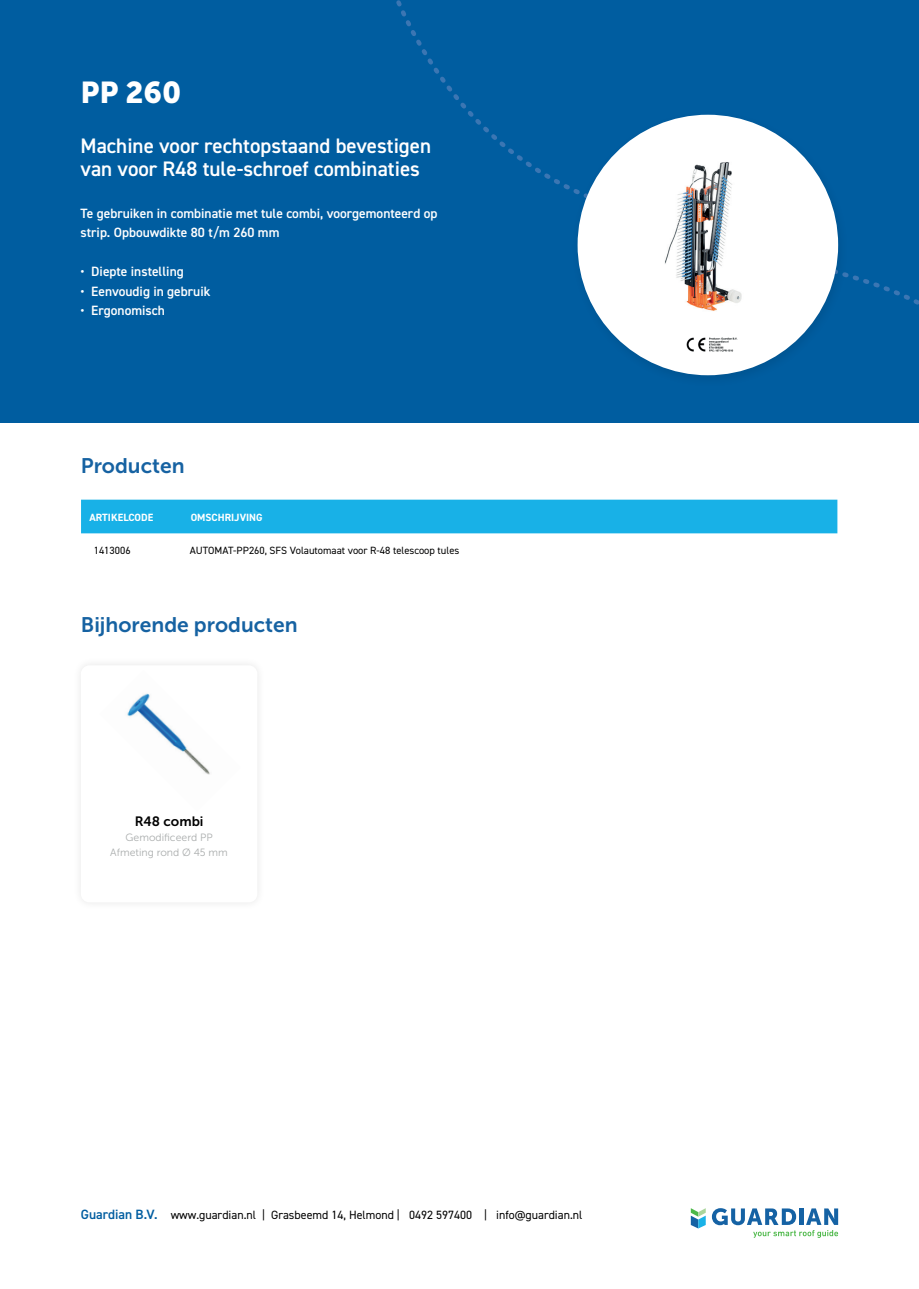
<style>
.page{position:relative;width:919px;height:1289px;background:#fff}
.page>*{position:absolute;margin:0;border:0;box-sizing:border-box;transform-origin:0 0}
.t1{font:30px "Museo Sans 900";color:#fff}
.t2{font:600 21px/22.5px "DIN2014";color:#fff}
.t3{font:21px "Museo Sans 700";color:#1662a2}
.t4{font:600 13.5px/19.5px "DIN2014";color:#fff}
.t5{font:13.5px "Museo Sans 700";color:#000001}
.t6{font:12px "DIN2014";color:#000001}
.t7{font:10.5px "DIN2014";color:#000001}
.t8{font:10.5px/15px "Museo Sans 300";color:#a9acac;text-align:center}
.t9{font:700 10.5px "DIN2014";color:#fff}
.s1{font-weight:600;font-size:13.5px;color:#005da0}
</style>
<div class="page">
<div style="left:0;top:0;width:918px;height:422px;background:#005da0"></div>
<svg style="left:396px;top:0;width:174px;height:190px"></svg>
<svg style="left:853px;top:275px;width:65px;height:30px"></svg>
<div style="left:577px;top:115px;width:261px;height:260px;background:#fff;border-radius:50%"></div>
<div style="left:81px;top:499px;width:756px;height:34px;background:#18b1e7"></div>
<div style="left:72px;top:657px;width:194px;height:253px;background:#fbfbfb"></div>
<div style="left:81px;top:665px;width:176px;height:237px;background:#fff;border-radius:9px"></div>
<svg style="left:711px;top:1208px;width:127px;height:29px"></svg>
<svg style="left:690px;top:1208px;width:15px;height:20px"></svg>
<img style="left:127px;top:693px;width:83px;height:82px">
<img style="left:665px;top:162px;width:77px;height:149px">
<img style="left:686px;top:337px;width:51px;height:15px">
<h1 class="t1" style="left:80px;top:76px;width:102px">PP 260</h1>
<h2 class="t2" style="left:80px;top:134px;width:352px">Machine voor rechtopstaand bevestigen van voor R48 tule-schroef combinaties</h2>
<p class="t4" style="left:80px;top:203px;width:358px">Te gebruiken in combinatie met tule combi, voorgemonteerd op strip. Opbouwdikte 80 t/m 260 mm</p>
<p class="t4" style="left:80px;top:262px;width:105px">• Diepte instelling</p>
<p class="t4" style="left:80px;top:281px;width:131px">• Eenvoudig in gebruik</p>
<p class="t4" style="left:80px;top:301px;width:86px">• Ergonomisch</p>
<h2 class="t3" style="left:81px;top:453px;width:105px">Producten</h2>
<p class="t9" style="left:90px;top:510px;width:65px">ARTIKELCODE</p>
<p class="t9" style="left:191px;top:510px;width:73px">OMSCHRIJVING</p>
<p class="t7" style="left:94px;top:544px;width:38px">1413006</p>
<p class="t7" style="left:190px;top:544px;width:271px">AUTOMAT-PP260, SFS Volautomaat voor R-48 telescoop tules</p>
<h2 class="t3" style="left:81px;top:612px;width:218px">Bijhorende producten</h2>
<p class="t5" style="left:135px;top:814px;width:70px">R48 combi</p>
<p class="t8" style="left:110px;top:830px;width:119px">Gemodificeerd PP<br>Afmeting rond Ø 45 mm</p>
<p class="t6" style="left:81px;top:1206px;width:503px"><span class="s1">Guardian B.V.</span> www.guardian.nl | Grasbeemd 14, Helmond | 0492 597400 | info@guardian.nl</p>
</div>
